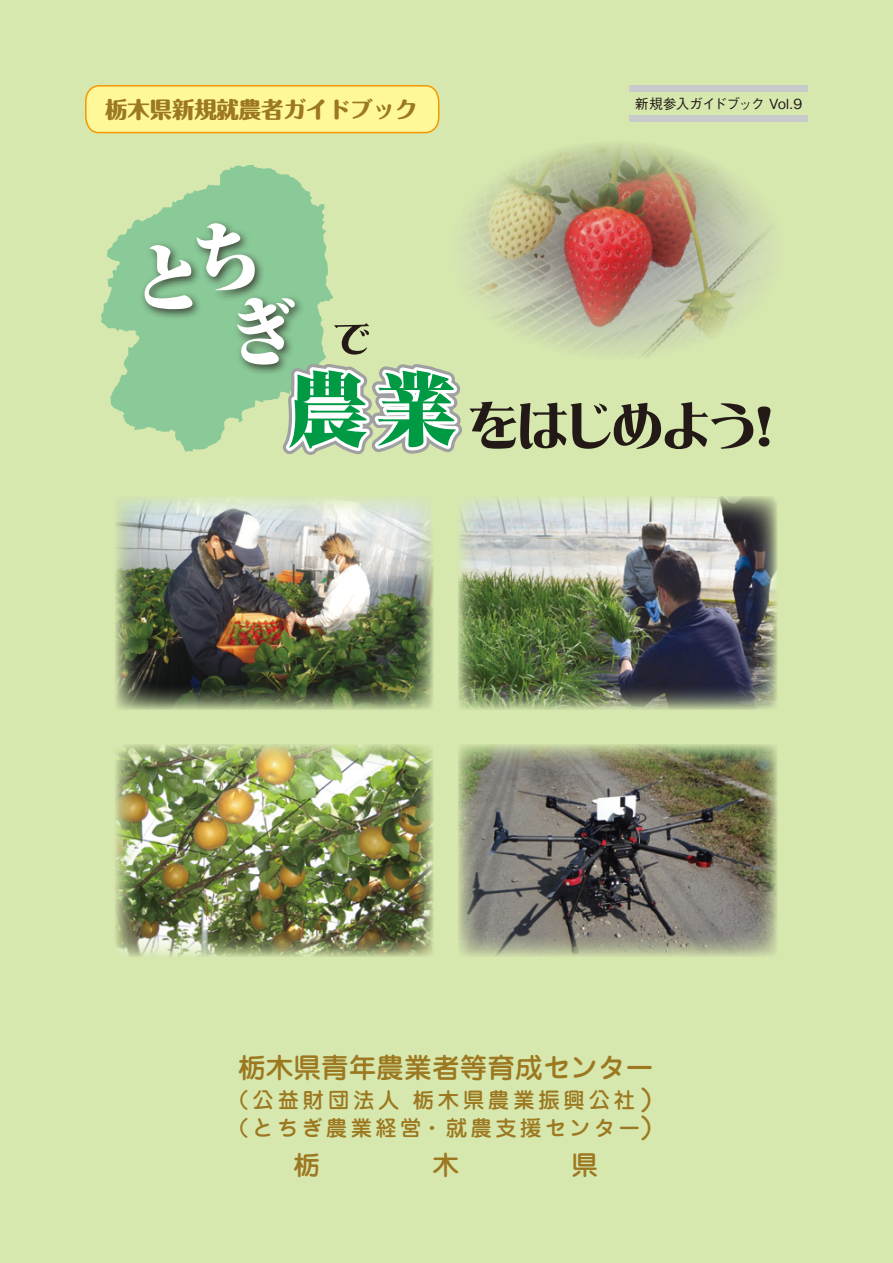
<style>
.page{position:relative;width:893px;height:1263px;background:#d7e8af}
.page>*{position:absolute;margin:0;border:0;box-sizing:border-box;transform-origin:0 0}
.t1{font:500 27.6px "Jun 34 Pro";color:#9c7820}
.t2{font:500 26.55px "Jun 34 Pro";color:#9c7820}
.t3{font:800 22.35px "Maru Fo Pro";color:#9c7820}
.t4{font:500 21.3px/27.6px "Jun 34 Pro";letter-spacing:.17em;color:#9c7820}
.t5{font:500 13.95px "Gothic BBB Pro";letter-spacing:-.055em;color:#231916}
.s1{font-size:26.55px}
</style>
<div class="page">
<div style="left:629px;top:85px;width:179px;height:7px;background:#c9cacb"></div>
<div style="left:629px;top:115px;width:179px;height:7px;background:#c9cacb"></div>
<svg style="left:85px;top:85px;width:355px;height:49px;background:#fdf18f"></svg>
<img style="left:115px;top:497px;width:319px;height:212px">
<img style="left:458px;top:496px;width:319px;height:213px">
<img style="left:115px;top:744px;width:319px;height:213px">
<img style="left:458px;top:744px;width:319px;height:213px">
<svg style="left:101px;top:165px;width:224px;height:265px;fill:#8ac998"></svg>
<div style="left:140px;top:219px;width:165px;height:157px;background:#8ac998"></div>
<svg style="left:145px;top:223px;width:625px;height:232px"></svg>
<img style="left:448px;top:143px;width:325px;height:217px">
<p class="t3" style="left:105px;top:91px;width:314px">栃木県新規就農者ガイドブック</p>
<p class="t5" style="left:635px;top:93px;width:169px">新規参入ガイドブック Vol.9</p>
<p class="t1" style="left:238px;top:1045px;width:417px">栃木県青年農業者等育成センター</p>
<p class="t4" style="left:227px;top:1084px;width:441px">（公益財団法人 栃木県農業振興公社<span class="s1">）</span>（とちぎ農業経営・就農支援センター<span class="s1">）</span></p>
<p class="t2" style="left:293px;top:1143px;width:28px">栃</p>
<p class="t2" style="left:432px;top:1143px;width:28px">木</p>
<p class="t2" style="left:572px;top:1143px;width:28px">県</p>
</div>
